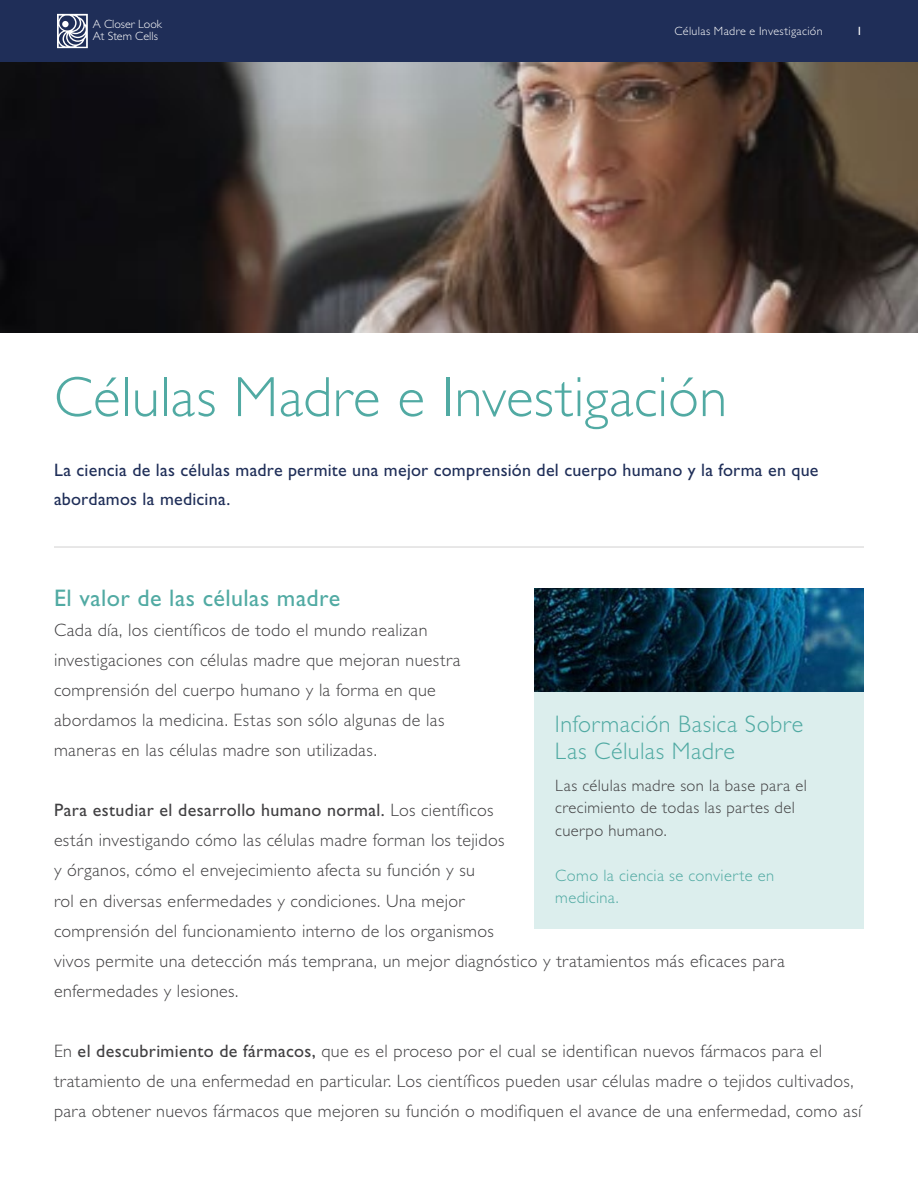
<style>
.page{position:relative;width:918px;height:1188px;background:#fff}
.page>*{position:absolute;margin:0;border:0;box-sizing:border-box;transform-origin:0 0}
.t1{font:300 57px "Gill Sans Std";letter-spacing:.005em;color:#51aaa3}
.t2{font:300 24px/27px "Gill Sans Std";letter-spacing:.02em;color:#51aaa3}
.t3{font:24px "Gill Sans Std";letter-spacing:.02em;color:#51aaa3}
.t4{font:300 18px/30px "Gill Sans Std";letter-spacing:.02em;color:#414042}
.t5{font:18px/28.5px "Gill Sans Std";letter-spacing:.015em;color:#1f2e58}
.t6{font:300 16.5px/22.5px "Gill Sans Std";letter-spacing:.025em;color:#414042}
.t7{font:300 16.5px/22.5px "Gill Sans Std";letter-spacing:.025em;color:#51aaa3}
.t8{font:300 12px "Gill Sans Std";letter-spacing:.02em;color:#fff}
.t9{font:300 12px/12px "Gill Sans Std";color:#fff}
.t10{font:12px "Gill Sans Std";color:#fff}
.s1{font-weight:400}
</style>
<div class="page">
<div style="left:0;top:0;width:918px;height:63px;background:#1f2e58"></div>
<svg style="left:57px;top:14px;width:31px;height:34px"></svg>
<div style="left:62px;top:21px;width:7px;height:6px;background:#fff;border-radius:50%"></div>
<hr style="left:54px;top:547px;width:810px;height:1px;background:#d1d0d0">
<img style="left:0;top:63px;width:918px;height:269px">
<div style="left:535px;top:588px;width:329px;height:341px;background:#dceeed"></div>
<img style="left:535px;top:588px;width:329px;height:104px">
<p class="t9" style="left:93px;top:18px;width:71px">A Closer Look<br>At Stem Cells</p>
<p class="t8" style="left:674px;top:24px;width:150px">Células Madre e Investigación</p>
<p class="t10" style="left:856px;top:24px;width:7px">1</p>
<h1 class="t1" style="left:54px;top:365px;width:675px">Células Madre e Investigación</h1>
<p class="t5" style="left:54px;top:456px;width:766px">La ciencia de las células madre permite una mejor comprensión del cuerpo humano y la forma en que abordamos la medicina.</p>
<h2 class="t3" style="left:54px;top:585px;width:288px">El valor de las células madre</h2>
<p class="t4" style="left:54px;top:616px;width:408px">Cada día, los científicos de todo el mundo realizan investigaciones con células madre que mejoran nuestra comprensión del cuerpo humano y la forma en que abordamos la medicina. Estas son sólo algunas de las maneras en las células madre son utilizadas.</p>
<h2 class="t2" style="left:555px;top:711px;width:250px">Información Basica Sobre<br>Las Células Madre</h2>
<p class="t6" style="left:555px;top:774px;width:253px">Las células madre son la base para el crecimiento de todas las partes del cuerpo humano.</p>
<p class="t7" style="left:555px;top:864px;width:221px">Como la ciencia se convierte en medicina.</p>
<p class="t4" style="left:54px;top:796px;width:732px"><span class="s1">Para estudiar el desarrollo humano normal.</span> Los científicos<br>están investigando cómo las células madre forman los tejidos<br>y órganos, cómo el envejecimiento afecta su función y su<br>rol en diversas enfermedades y condiciones. Una mejor<br>comprensión del funcionamiento interno de los organismos<br>vivos permite una detección más temprana, un mejor diagnóstico y tratamientos más eficaces para enfermedades y lesiones.</p>
<p class="t4" style="left:54px;top:1036px;width:809px">En <span class="s1">el descubrimiento de fármacos,</span> que es el proceso por el cual se identifican nuevos fármacos para el tratamiento de una enfermedad en particular. Los científicos pueden usar células madre o tejidos cultivados, para obtener nuevos fármacos que mejoren su función o modifiquen el avance de una enfermedad, como así</p>
</div>
